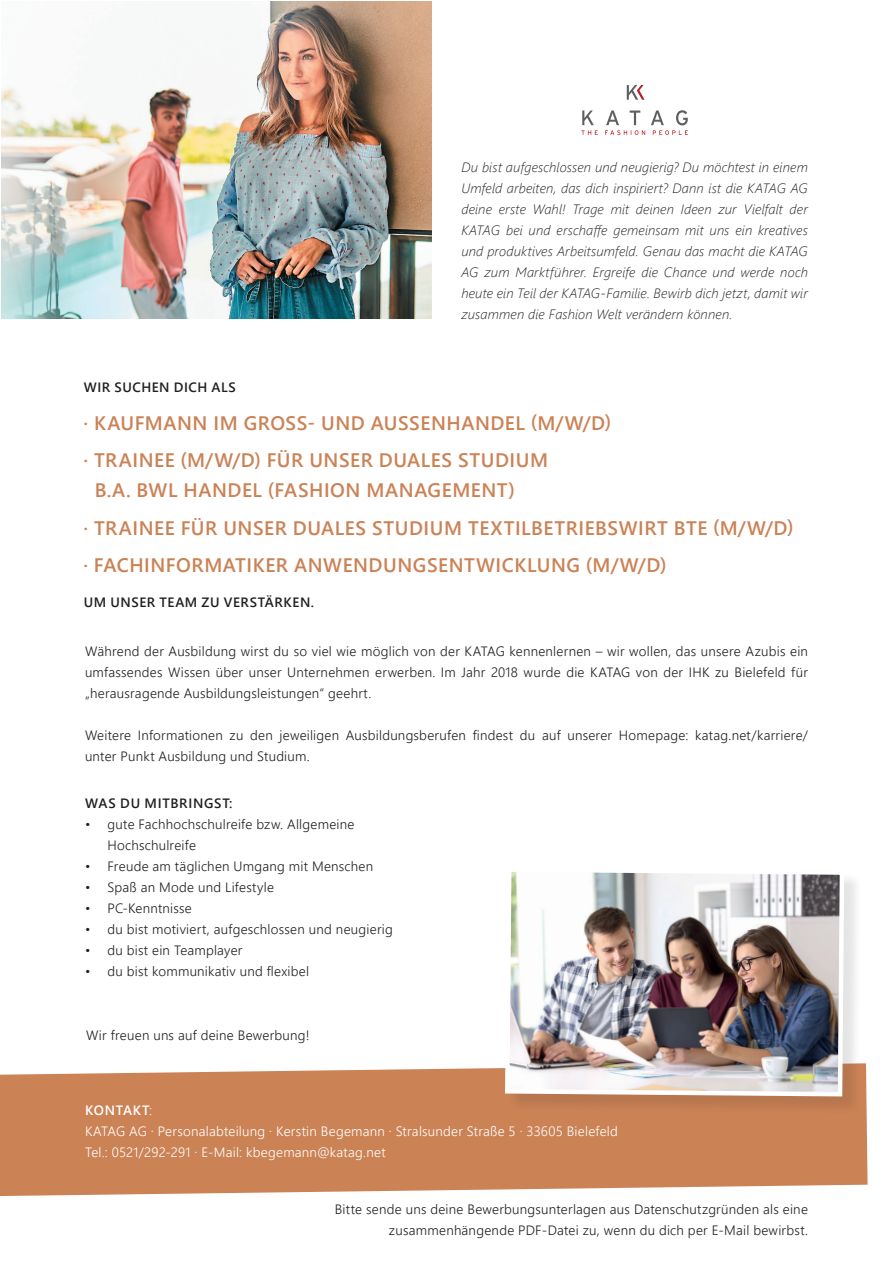
<style>
.page{position:relative;width:893px;height:1263px;background:#fff}
.page>*{position:absolute;margin:0;border:0;box-sizing:border-box;transform-origin:0 0}
.t1{font:19.5px/37.5px "Webly Sleek UI Semibold";letter-spacing:.025em;color:#cb8255}
.t2{font:13.5px/21px "Webly Sleek UI Semilight";letter-spacing:.02em;color:#231f20}
.t3{font:italic 13.5px/21px "Webly Sleek UI Light";letter-spacing:.015em;color:#231f20;text-align:justify}
.t4{font:13.5px/21px "Webly Sleek UI Semilight";letter-spacing:.02em;color:#fff}
.t5{font:13.5px "Webly Sleek UI Semibold";letter-spacing:.04em;color:#231f20}
.t6{font:13.5px "Webly Sleek UI Semibold";letter-spacing:.05em;color:#fff}
.s1{font-family:"Webly Sleek UI Semilight"}
</style>
<div class="page">
<svg style="left:0;top:1063px;width:868px;height:133px;background:#cf8d65"></svg>
<img style="left:2px;top:1px;width:430px;height:318px">
<div style="left:507px;top:870px;width:356px;height:245px;background:#231f20;opacity:.12"></div>
<img style="left:503px;top:870px;width:343px;height:229px">
<svg style="left:581px;top:110px;width:107px;height:25px"></svg>
<svg style="left:627px;top:85px;width:17px;height:15px"></svg>
<p class="t3" style="left:461px;top:156px;width:348px">Du bist aufgeschlossen und neugierig? Du möchtest in einem Umfeld arbeiten, das dich inspiriert? Dann ist die KATAG AG deine erste Wahl! Trage mit deinen Ideen zur Vielfalt der KATAG bei und erschaffe gemeinsam mit uns ein kreatives und produktives Arbeitsumfeld. Genau das macht die KATAG AG zum Marktführer. Ergreife die Chance und werde noch heute ein Teil der KATAG-Familie. Bewirb dich jetzt, damit wir zusammen die Fashion Welt verändern können.</p>
<p class="t5" style="left:84px;top:377px;width:154px">WIR SUCHEN DICH ALS</p>
<h1 class="t1" style="left:84px;top:403px;width:529px">· KAUFMANN IM GROSS- UND AUSSENHANDEL (M/W/D) · TRAINEE (M/W/D) FÜR UNSER DUALES STUDIUM</h1>
<h1 class="t1" style="left:84px;top:471px;width:712px;text-indent:11px">B.A. BWL HANDEL (FASHION MANAGEMENT)<br>· TRAINEE FÜR UNSER DUALES STUDIUM TEXTILBETRIEBSWIRT BTE (M/W/D) · FACHINFORMATIKER ANWENDUNGSENTWICKLUNG (M/W/D)</h1>
<p class="t5" style="left:84px;top:592px;width:232px">UM UNSER TEAM ZU VERSTÄRKEN.</p>
<p class="t2" style="left:85px;top:640px;width:724px;text-align:justify">Während der Ausbildung wirst du so viel wie möglich von der KATAG kennenlernen – wir wollen, das unsere Azubis ein umfassendes Wissen über unser Unternehmen erwerben. Im Jahr 2018 wurde die KATAG von der IHK zu Bielefeld für „herausragende Ausbildungsleistungen“ geehrt.</p>
<p class="t2" style="left:85px;top:724px;width:724px">Weitere Informationen zu den jeweiligen Ausbildungsberufen findest du auf unserer Homepage: katag.net/karriere/ unter Punkt Ausbildung und Studium.</p>
<p class="t5" style="left:85px;top:793px;width:149px">WAS DU MITBRINGST:</p>
<p class="t2" style="left:108px;top:813px;width:248px;text-indent:-23px">• gute Fachhochschulreife bzw. Allgemeine<br>Hochschulreife</p>
<p class="t2" style="left:85px;top:855px;width:290px">• Freude am täglichen Umgang mit Menschen</p>
<p class="t2" style="left:85px;top:876px;width:191px">• Spaß an Mode und Lifestyle</p>
<p class="t2" style="left:85px;top:897px;width:108px">• PC-Kenntnisse</p>
<p class="t2" style="left:85px;top:918px;width:309px">• du bist motiviert, aufgeschlossen und neugierig</p>
<p class="t2" style="left:85px;top:939px;width:159px">• du bist ein Teamplayer</p>
<p class="t2" style="left:85px;top:960px;width:226px">• du bist kommunikativ und flexibel</p>
<p class="t2" style="left:86px;top:1025px;width:225px">Wir freuen uns auf deine Bewerbung!</p>
<p class="t6" style="left:85px;top:1100px;width:68px">KONTAKT<span class="s1">:</span></p>
<p class="t4" style="left:85px;top:1120px;width:534px">KATAG AG · Personalabteilung · Kerstin Begemann · Stralsunder Straße 5 · 33605 Bielefeld<br>Tel.: 0521/292-291 · E-Mail: kbegemann@katag.net</p>
<p class="t2" style="left:335px;top:1198px;width:475px;text-align:right">Bitte sende uns deine Bewerbungsunterlagen aus Datenschutzgründen als eine zusammenhängende PDF-Datei zu, wenn du dich per E-Mail bewirbst.</p>
</div>
